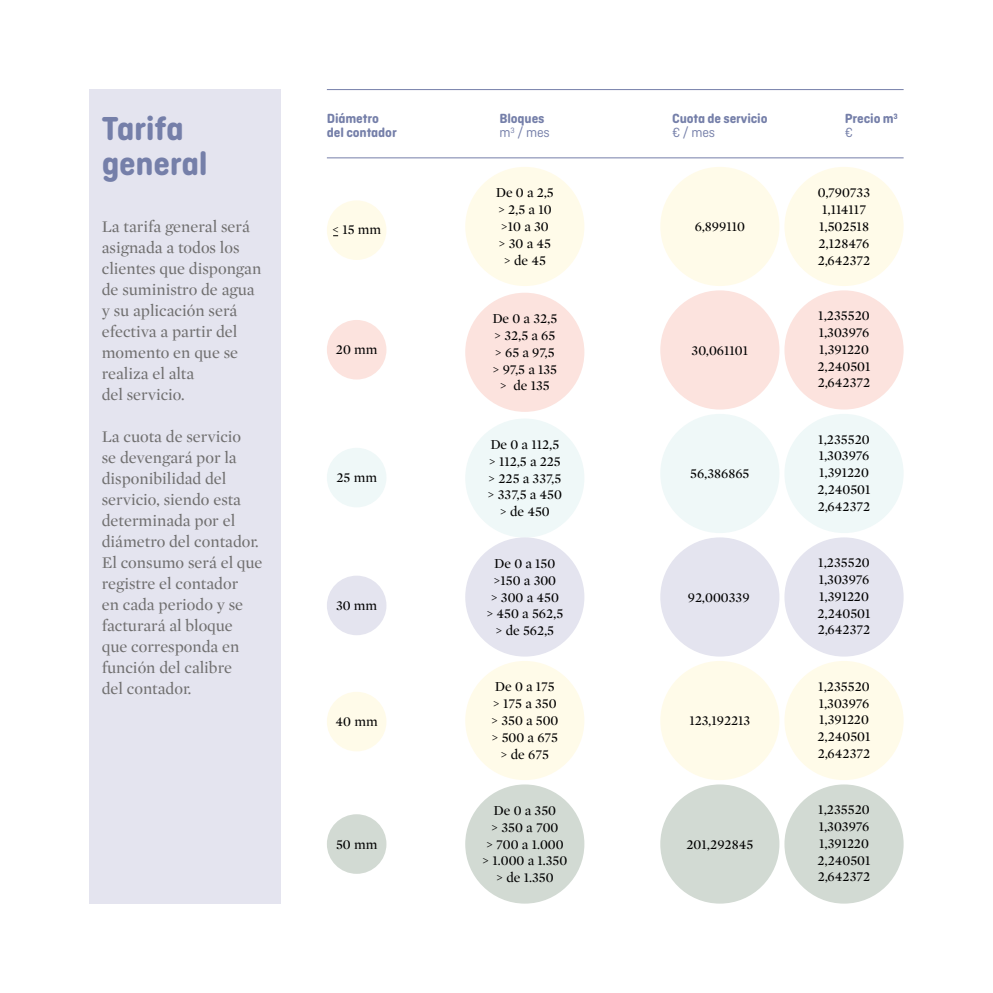
<style>
.page{position:relative;width:993px;height:993px;background:#fff}
.page>*{position:absolute;margin:0;border:0;box-sizing:border-box;transform-origin:0 0}
.t1{font:35px/35px "Ciutadella Rounded Regular 8";letter-spacing:-.01em;color:#757fa9}
.t2{font:16.62px/21px "Mercury Display Roman";color:#706f6f}
.t3{font:14px/16.8px "Mercury Display Roman";color:#000;text-align:center}
.t4{font:14px/14px "Ciutadella Rounded Regular 8";letter-spacing:-.01em;color:#757fa9}
.t5{font:14px "Ciutadella Rounded Regular 2";letter-spacing:-.01em;color:#757fa9}
</style>
<div class="page">
<div style="left:89px;top:89px;width:191px;height:814px;background:#e4e4ef"></div>
<hr style="left:327px;top:89px;width:576px;height:1px;background:#757fa9">
<hr style="left:327px;top:157px;width:576px;height:1px;background:#757fa9">
<div style="left:327px;top:320px;width:59px;height:59px;background:#fce3de;border-radius:50%"></div>
<div style="left:327px;top:447px;width:59px;height:60px;background:#eff8f8;border-radius:50%"></div>
<div style="left:327px;top:575px;width:59px;height:60px;background:#e4e4ef;border-radius:50%"></div>
<div style="left:327px;top:691px;width:59px;height:60px;background:#fffbe9;border-radius:50%"></div>
<div style="left:327px;top:814px;width:59px;height:59px;background:#d2dad3;border-radius:50%"></div>
<div style="left:327px;top:200px;width:59px;height:60px;background:#fffbe9;border-radius:50%"></div>
<div style="left:465px;top:167px;width:119px;height:119px;background:#fffbe9;border-radius:50%"></div>
<div style="left:660px;top:167px;width:119px;height:119px;background:#fffbe9;border-radius:50%"></div>
<div style="left:784px;top:167px;width:119px;height:119px;background:#fffbe9;border-radius:50%"></div>
<div style="left:784px;top:290px;width:119px;height:119px;background:#fce3de;border-radius:50%"></div>
<div style="left:784px;top:414px;width:119px;height:119px;background:#eff8f8;border-radius:50%"></div>
<div style="left:784px;top:537px;width:119px;height:119px;background:#e4e4ef;border-radius:50%"></div>
<div style="left:784px;top:660px;width:119px;height:119px;background:#fffbe9;border-radius:50%"></div>
<div style="left:784px;top:784px;width:119px;height:119px;background:#d2dad3;border-radius:50%"></div>
<div style="left:465px;top:292px;width:119px;height:120px;background:#fce3de;border-radius:50%"></div>
<div style="left:660px;top:290px;width:119px;height:119px;background:#fce3de;border-radius:50%"></div>
<div style="left:465px;top:418px;width:119px;height:119px;background:#eff8f8;border-radius:50%"></div>
<div style="left:660px;top:414px;width:119px;height:119px;background:#eff8f8;border-radius:50%"></div>
<div style="left:465px;top:537px;width:119px;height:119px;background:#e4e4ef;border-radius:50%"></div>
<div style="left:660px;top:537px;width:119px;height:119px;background:#e4e4ef;border-radius:50%"></div>
<div style="left:465px;top:660px;width:119px;height:119px;background:#fffbe9;border-radius:50%"></div>
<div style="left:660px;top:660px;width:119px;height:119px;background:#fffbe9;border-radius:50%"></div>
<div style="left:465px;top:784px;width:119px;height:119px;background:#d2dad3;border-radius:50%"></div>
<div style="left:660px;top:784px;width:119px;height:119px;background:#d2dad3;border-radius:50%"></div>
<h1 class="t1" style="left:102px;top:111px;width:107px">Tarifa general</h1>
<p class="t2" style="left:102px;top:216px;width:161px">La tarifa general será asignada a todos los clientes que dispongan de suministro de agua y su aplicación será efectiva a partir del momento en que se realiza el alta<br>del servicio.</p>
<p class="t2" style="left:102px;top:426px;width:162px">La cuota de servicio<br>se devengará por la disponibilidad del servicio, siendo esta determinada por el diámetro del contador.<br>El consumo será el que registre el contador<br>en cada periodo y se facturará al bloque que corresponda en función del calibre<br>del contador.</p>
<p class="t4" style="left:327px;top:112px;width:71px">Diámetro del contador</p>
<p class="t4" style="left:499px;top:112px;width:46px">Bloques</p>
<p class="t5" style="left:499px;top:125px;width:52px">m<sup>3</sup> / mes</p>
<p class="t3" style="left:332px;top:221px;width:50px">&lt; 15 mm</p>
<p class="t3" style="left:336px;top:341px;width:43px">20 mm</p>
<p class="t3" style="left:336px;top:469px;width:42px">25 mm</p>
<p class="t3" style="left:336px;top:597px;width:43px">30 mm</p>
<p class="t3" style="left:335px;top:713px;width:44px">40 mm</p>
<p class="t3" style="left:336px;top:835px;width:43px">50 mm</p>
<p class="t3" style="left:495px;top:184px;width:60px">De 0 a 2,5 &gt; 2,5 a 10 &gt;10 a 30 &gt; 30 a 45 &gt; de 45</p>
<p class="t3" style="left:492px;top:310px;width:66px">De 0 a 32,5 &gt; 32,5 a 65 &gt; 65 a 97,5 &gt; 97,5 a 135 &gt; de 135</p>
<p class="t3" style="left:487px;top:436px;width:76px">De 0 a 112,5 &gt; 112,5 a 225 &gt; 225 a 337,5 &gt; 337,5 a 450 &gt; de 450</p>
<p class="t3" style="left:486px;top:555px;width:78px">De 0 a 150 &gt;150 a 300<br>&gt; 300 a 450 &gt; 450 a 562,5 &gt; de 562,5</p>
<p class="t3" style="left:491px;top:678px;width:69px">De 0 a 175 &gt; 175 a 350 &gt; 350 a 500 &gt; 500 a 675 &gt; de 675</p>
<p class="t3" style="left:482px;top:801px;width:87px">De 0 a 350<br>&gt; 350 a 700<br>&gt; 700 a 1.000 &gt; 1.000 a 1.350 &gt; de 1.350</p>
<p class="t4" style="left:672px;top:112px;width:97px">Cuota de servicio</p>
<p class="t5" style="left:672px;top:125px;width:45px">€ / mes</p>
<p class="t3" style="left:694px;top:218px;width:52px">6,899110</p>
<p class="t3" style="left:691px;top:341px;width:58px">30,061101</p>
<p class="t3" style="left:690px;top:465px;width:61px">56,386865</p>
<p class="t3" style="left:687px;top:588px;width:63px">92,000339</p>
<p class="t3" style="left:689px;top:712px;width:62px">123,192213</p>
<p class="t3" style="left:686px;top:835px;width:68px">201,292845</p>
<p class="t4" style="left:844px;top:112px;width:55px">Precio m<sup>3</sup></p>
<p class="t5" style="left:844px;top:125px;width:10px">€</p>
<p class="t3" style="left:817px;top:184px;width:54px">0,790733<br>1,114117<br>1,502518<br>2,128476<br>2,642372</p>
<p class="t3" style="left:817px;top:307px;width:54px;text-align:justify">1,235520<br>1,303976<br>1,391220<br>2,240501<br>2,642372</p>
<p class="t3" style="left:817px;top:430px;width:54px;text-align:justify">1,235520<br>1,303976<br>1,391220<br>2,240501<br>2,642372</p>
<p class="t3" style="left:817px;top:554px;width:54px;text-align:justify">1,235520<br>1,303976<br>1,391220<br>2,240501<br>2,642372</p>
<p class="t3" style="left:817px;top:677px;width:54px;text-align:justify">1,235520<br>1,303976<br>1,391220<br>2,240501<br>2,642372</p>
<p class="t3" style="left:817px;top:801px;width:54px;text-align:justify">1,235520<br>1,303976<br>1,391220<br>2,240501<br>2,642372</p>
</div>
